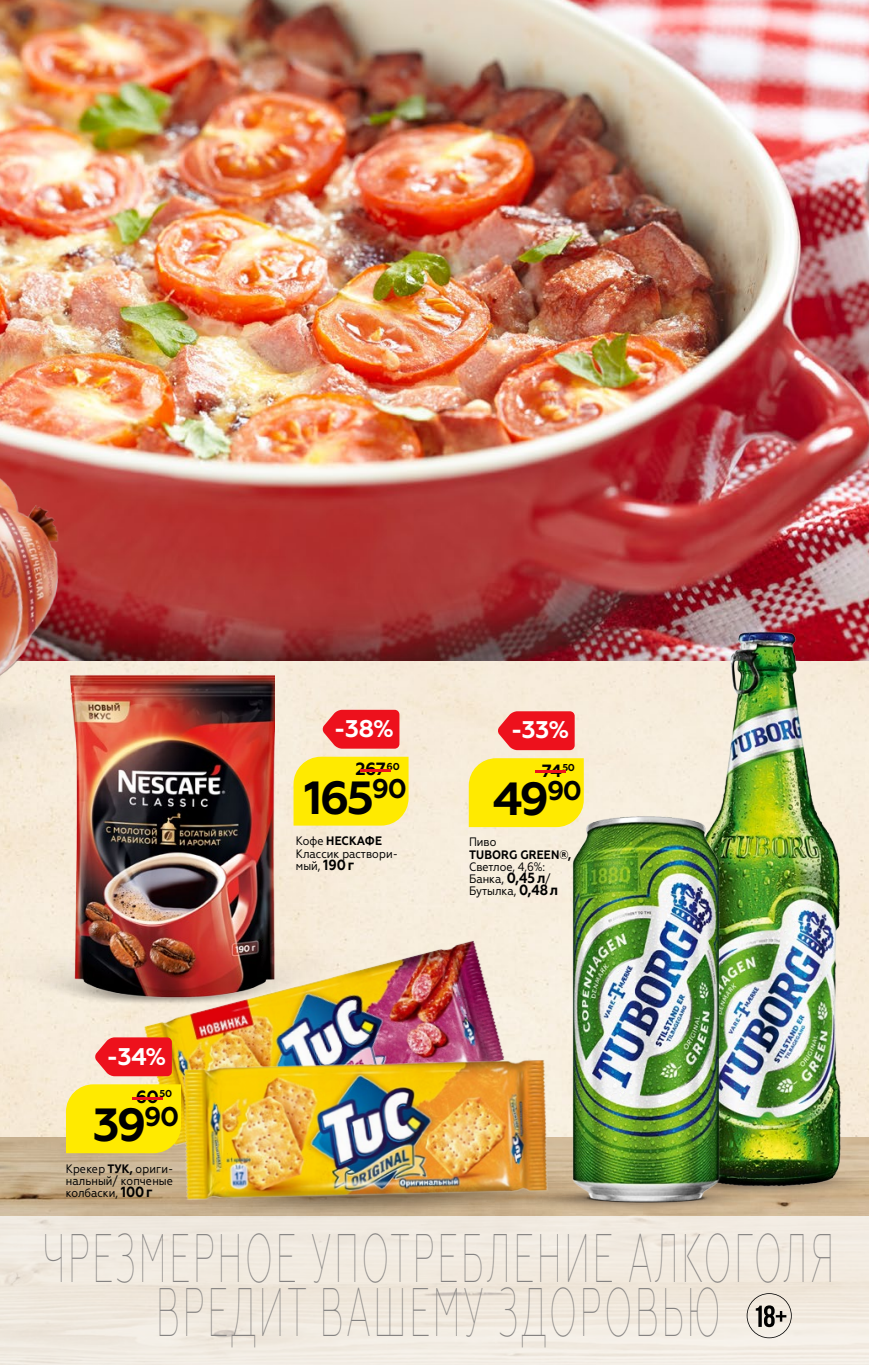
<style>
.page{position:relative;width:869px;height:1365px;background:#fff}
.page>*{position:absolute;margin:0;border:0;box-sizing:border-box;transform-origin:0 0}
.t1{font:100 68.42px/54.4px "Geometria Narrow";letter-spacing:.07em;color:#858382;text-align:center;scale:.56 1}
.t2{font:700 46.38px "Geometria";letter-spacing:-.06em;color:#000}
.t3{font:700 24.15px "Geometria";color:#fff}
.t4{font:700 17.68px "Geometria";letter-spacing:-.035em;color:#000002}
.t5{font:12.25px/12.2px "Geometria Narrow";color:#000}
.t6{font:700 12.25px "Geometria Narrow";letter-spacing:.01em;color:#000}
.t7{font:700 9.97px "Geometria";color:#000002}
.s1{color:#ed111c}
.s2{font-weight:700}
.s3{font-weight:700;font-size:14.7px}
.s4{font-size:17.68px;color:#ed111c}
</style>
<div class="page">
<div style="left:0;top:661px;width:868px;height:476px;background:#f7ecdb"></div>
<img style="left:0;top:1137px;width:868px;height:79px">
<div style="left:0;top:1216px;width:868px;height:148px;background:#f1eae0"></div>
<svg style="left:746px;top:1293px;width:45px;height:44px"></svg>
<img style="left:0;top:994px;width:139px;height:12px">
<img style="left:57px;top:669px;width:217px;height:334px">
<img style="left:0;top:1130px;width:32px;height:65px">
<img style="left:139px;top:937px;width:372px;height:211px">
<img style="left:154px;top:1159px;width:445px;height:57px">
<img style="left:182px;top:1054px;width:373px;height:152px">
<div style="left:66px;top:1084px;width:115px;height:69px;background:#ffea00"></div>
<svg style="left:95px;top:1037px;width:77px;height:39px;background:#ed262d"></svg>
<div style="left:468px;top:758px;width:115px;height:69px;background:#ffea00"></div>
<svg style="left:497px;top:711px;width:77px;height:39px;background:#ed2830"></svg>
<div style="left:293px;top:756px;width:115px;height:69px;background:#ffea00"></div>
<svg style="left:322px;top:709px;width:77px;height:39px;background:#ee2931"></svg>
<img style="left:0;top:0;width:868px;height:661px">
<img style="left:0;top:628px;width:180px;height:366px">
<img style="left:0;top:463px;width:89px;height:424px">
<img style="left:749px;top:1146px;width:119px;height:62px">
<img style="left:687px;top:624px;width:165px;height:569px">
<img style="left:511px;top:1174px;width:238px;height:36px">
<img style="left:567px;top:811px;width:155px;height:394px">
<h3 class="t3" style="left:106px;top:1041px;width:62px">-34%</h3>
<h3 class="t4" style="left:123px;top:1086px;width:50px"><span class="s1">-</span>60<sup>50</sup></h3>
<h2 class="t2" style="left:93px;top:1097px;width:88px">39<sup>90</sup></h2>
<p class="t5" style="left:66px;top:1162px;width:109px;text-align:justify">Крекер <span class="s2">ТУК,</span> ориги&shy;нальный/ копченые колбаски, <span class="s3">100г</span></p>
<h3 class="t3" style="left:333px;top:714px;width:62px">-38%</h3>
<h3 class="t3" style="left:510px;top:715px;width:60px">-33%</h3>
<p class="t7" style="left:351px;top:760px;width:50px"><span class="s4">-</span>60</p>
<h3 class="t4" style="left:355px;top:758px;width:32px">267</h3>
<p class="t7" style="left:526px;top:761px;width:50px"><span class="s4">-</span>50</p>
<h3 class="t4" style="left:541px;top:760px;width:21px">74</h3>
<h2 class="t2" style="left:304px;top:770px;width:104px">165<sup>90</sup></h2>
<h2 class="t2" style="left:492px;top:771px;width:91px">49<sup>90</sup></h2>
<p class="t5" style="left:296px;top:835px;width:104px">Кофе <span class="s2">НЕСКАФЕ<br></span>Классик раствори&shy;мый, <span class="s3">190г</span></p>
<p class="t5" style="left:469px;top:835px;width:29px">Пиво</p>
<p class="t6" style="left:469px;top:847px;width:104px">TUBORG GREEN®,</p>
<p class="t5" style="left:469px;top:860px;width:91px">Светлое, 4,6%:<br>Банка, <span class="s3">0,45л</span>/<br>Бутылка, <span class="s3">0,48л</span></p>
<h1 class="t1" style="left:43px;top:1229px;width:1414px">ЧРЕЗМЕРНОЕ УПОТРЕБЛЕНИЕ АЛКОГОЛЯ<br>ВРЕДИТ ВАШЕМУ ЗДОРОВЬЮ</h1>
</div>
